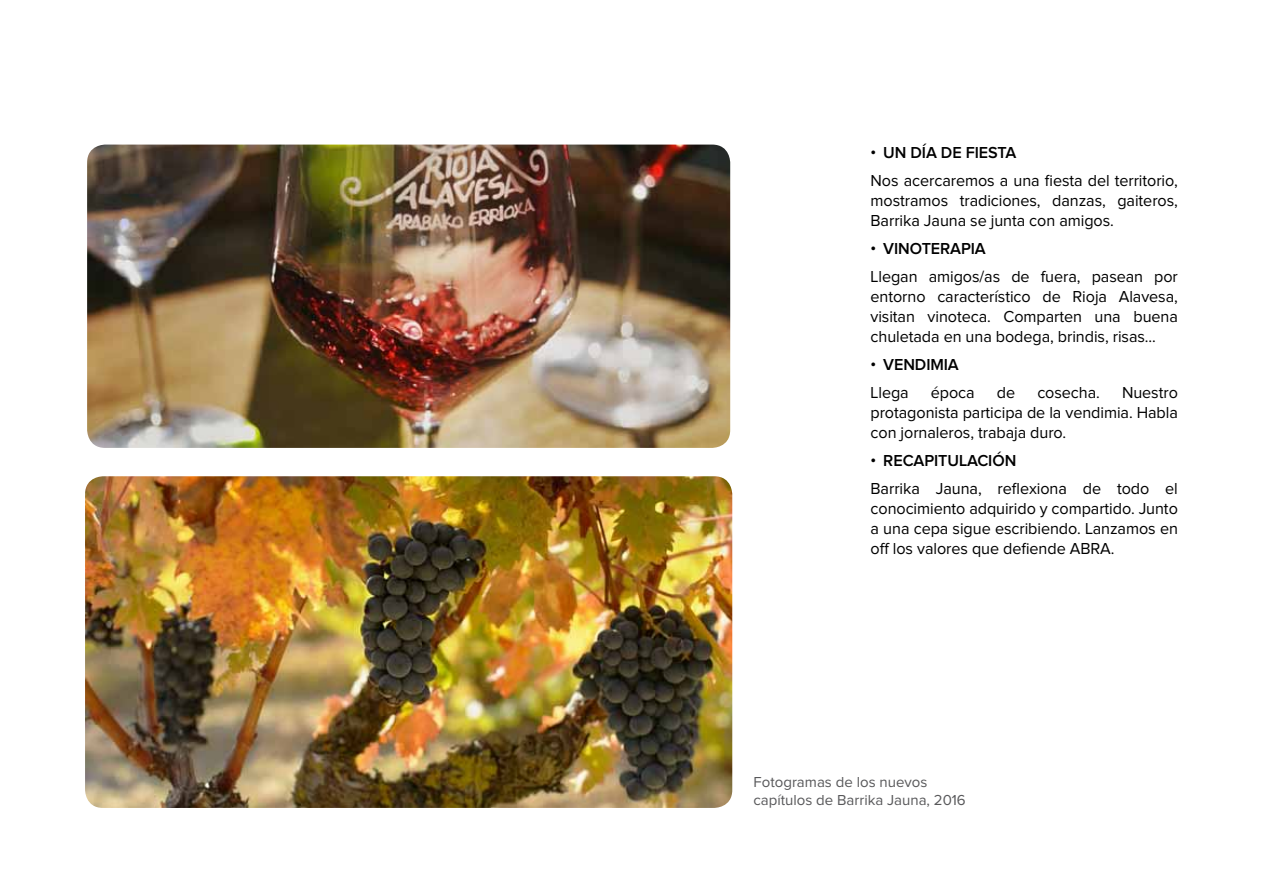
<style>
.page{position:relative;width:1263px;height:893px;background:#fff}
.page>*{position:absolute;margin:0;border:0;box-sizing:border-box;transform-origin:0 0}
.t1{font:16.5px/19.8px "Proxima Nova";letter-spacing:-.005em;color:#000;text-align:justify}
.t2{font:600 16.5px "Proxima Nova";letter-spacing:-.005em;color:#000}
.t3{font:15px/18px "Proxima Nova";color:#58585a}
</style>
<div class="page">
<img style="left:87px;top:145px;width:643px;height:303px">
<img style="left:85px;top:476px;width:647px;height:332px">
<p class="t2" style="left:870px;top:145px;width:147px">• UN DÍA DE FIESTA</p>
<p class="t1" style="left:870px;top:171px;width:309px">Nos acercaremos a una fiesta del territorio, mostramos tradiciones, danzas, gaiteros, Barrika Jauna se junta con amigos.</p>
<p class="t2" style="left:870px;top:241px;width:117px">• VINOTERAPIA</p>
<p class="t1" style="left:870px;top:267px;width:309px">Llegan amigos/as de fuera, pasean por entorno característico de Rioja Alavesa, visitan vinoteca. Comparten una buena chuletada en una bodega, brindis, risas...</p>
<p class="t2" style="left:870px;top:357px;width:90px">• VENDIMIA</p>
<p class="t1" style="left:870px;top:383px;width:40px">Llega</p>
<p class="t1" style="left:931px;top:383px;width:45px">época</p>
<p class="t1" style="left:997px;top:383px;width:20px">de</p>
<p class="t1" style="left:1037px;top:383px;width:64px">cosecha.</p>
<p class="t1" style="left:870px;top:383px;width:309px;text-indent:251px">Nuestro protagonista participa de la vendimia. Habla con jornaleros, trabaja duro.</p>
<p class="t2" style="left:870px;top:453px;width:147px">• RECAPITULACIÓN</p>
<p class="t1" style="left:870px;top:480px;width:309px">Barrika Jauna, reflexiona de todo el conocimiento adquirido y compartido. Junto a una cepa sigue escribiendo. Lanzamos en off los valores que defiende ABRA.</p>
<p class="t3" style="left:753px;top:773px;width:214px">Fotogramas de los nuevos capítulos de Barrika Jauna, 2016</p>
</div>
